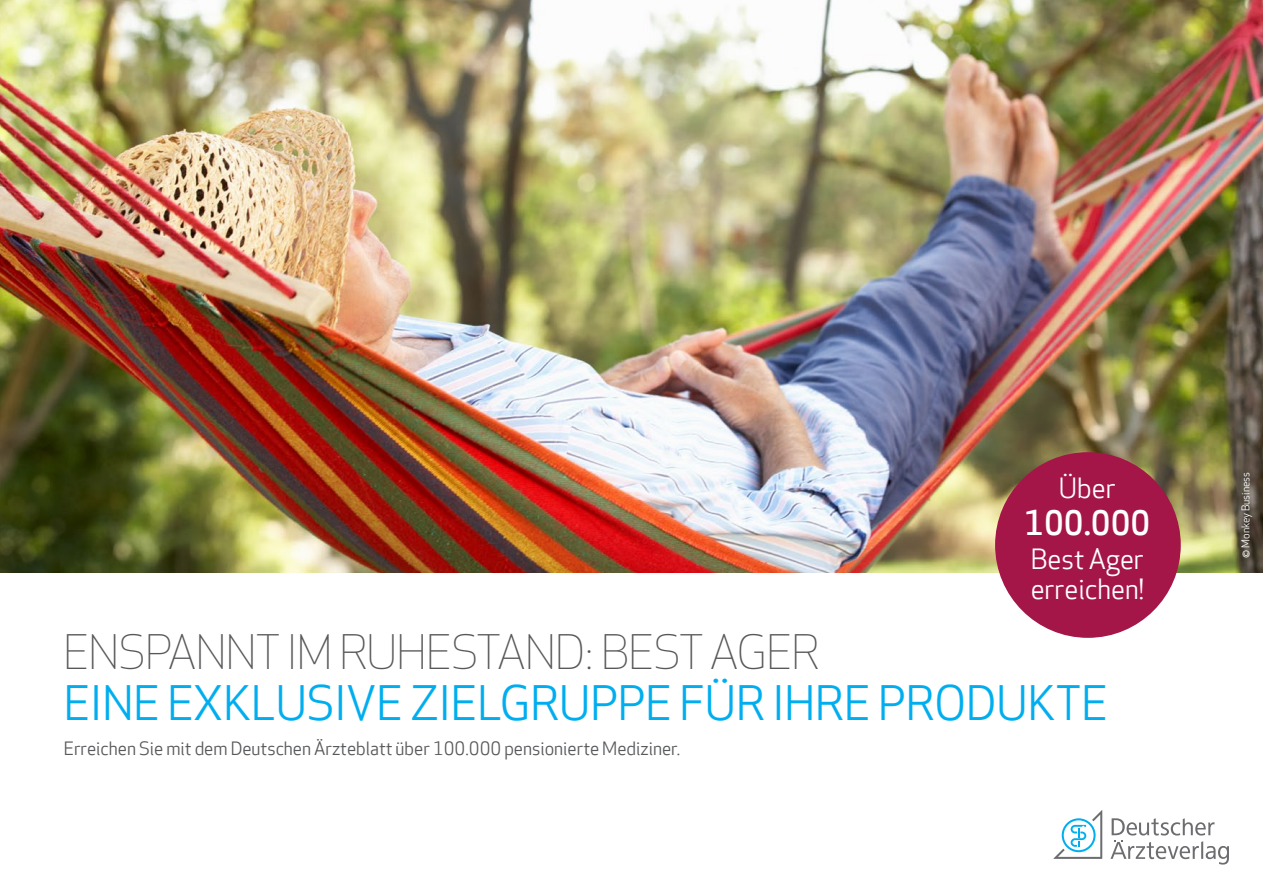
<style>
.page{position:relative;width:1263px;height:893px;background:#fff}
.page>*{position:absolute;margin:0;border:0;box-sizing:border-box;transform-origin:0 0}
.Produkt_Medium{font:46.5px/51px "Apex New";color:#00aeef}
.t1{font:500 33px "Apex New";color:#fff}
.t2{font:27.3px/30px "Apex New";color:#fff}
.t3{font:18px "Apex New";color:#57585a}
.t4{font:10.5px "Apex New";color:#fff}
.s1{font-weight:300;color:#57585a}
</style>
<div class="page">
<img style="left:0;top:0;width:1263px;height:573px">
<svg style="left:1110px;top:818px;width:119px;height:47px"></svg>
<svg style="left:1053px;top:810px;width:49px;height:49px"></svg>
<div style="left:995px;top:452px;width:186px;height:186px;background:#a51648;border-radius:50%"></div>
<p class="t2" style="left:1059px;top:474px;width:58px">Über</p>
<p class="t1" style="left:1024px;top:504px;width:128px">100.000</p>
<p class="t2" style="left:1031px;top:546px;width:115px">Best Ager erreichen!</p>
<p class="Produkt_Medium" style="left:64px;top:629px;width:1046px"><span class="s1">ENSPANNT IM RUHESTAND: BEST AGER<br></span>EINE EXKLUSIVE ZIELGRUPPE FÜR IHRE PRODUKTE</p>
<p class="t3" style="left:64px;top:738px;width:618px">Erreichen Sie mit dem Deutschen Ärzteblatt über 100.000 pensionierte Mediziner.</p>
<p class="t4" style="left:1240px;top:558px;width:87px;rotate:-90deg">© Monkey Business</p>
</div>
